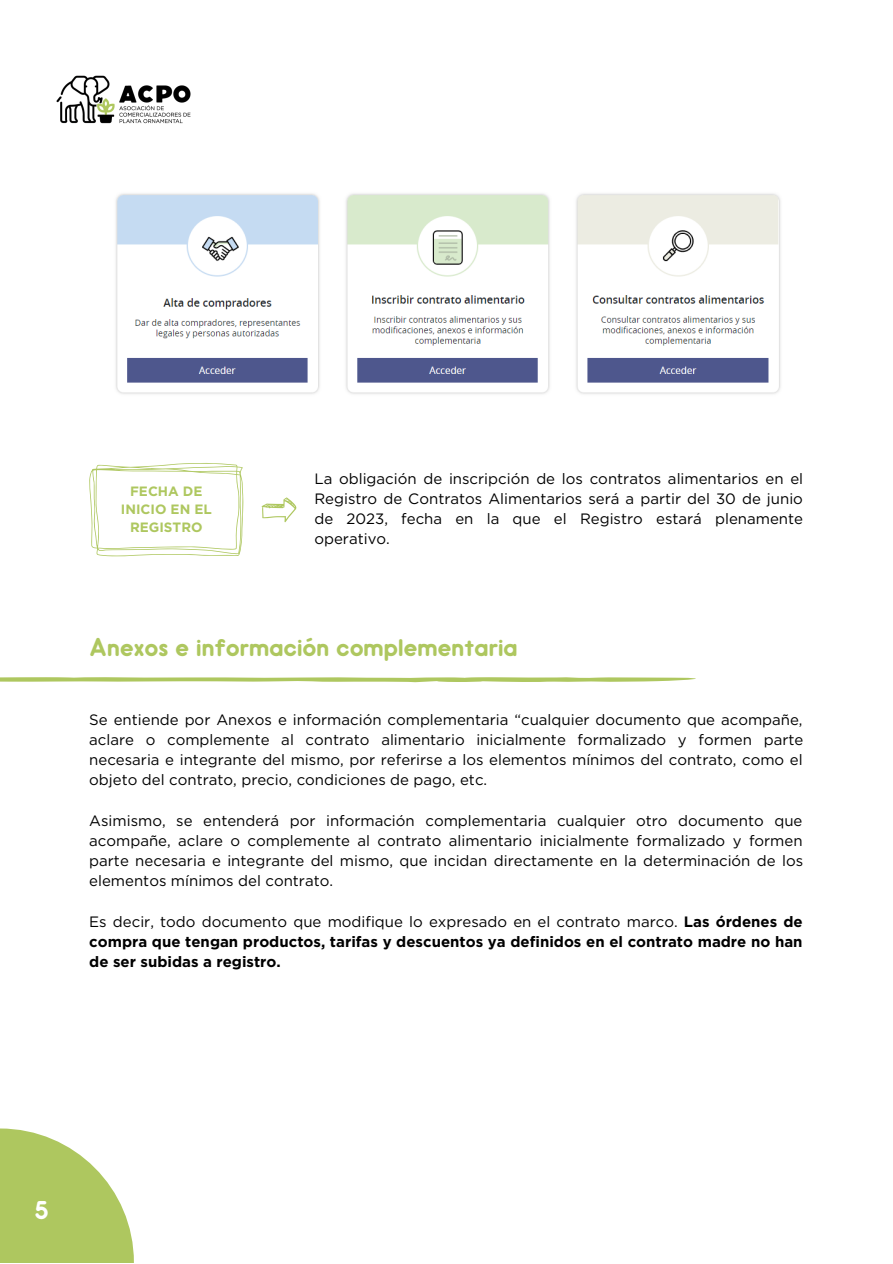
<style>
.page{position:relative;width:893px;height:1264px;background:#fff}
.page>*{position:absolute;margin:0;border:0;box-sizing:border-box;transform-origin:0 0}
.t1{font:24px "Hiruko Pro";color:#aec75f}
.t2{font:24px "Hiruko Pro";color:#fff}
.t3{font:15px/20.2px "Gotham";color:#000;text-align:justify}
.t4{font:700 15px/20.2px "Gotham";color:#000;text-align:justify}
.t5{font:700 13.5px/18px "Gotham";color:#aec75f;text-align:center}
.s1{font-weight:400}
</style>
<div class="page">
<img style="left:56px;top:75px;width:135px;height:49px">
<img style="left:116px;top:193px;width:665px;height:201px">
<svg style="left:89px;top:463px;width:154px;height:93px"></svg>
<svg style="left:261px;top:497px;width:35px;height:25px"></svg>
<svg style="left:0;top:1128px;width:134px;height:134px;fill:#aec75f"></svg>
<svg style="left:0;top:677px;width:696px;height:5px"></svg>
<p class="t5" style="left:121px;top:482px;width:92px">FECHA DE<br>INICIO EN EL<br>REGISTRO</p>
<p class="t3" style="left:314px;top:468px;width:490px">La obligación de inscripción de los contratos alimentarios en el Registro de Contratos Alimentarios será a partir del 30 de junio de 2023, fecha en la que el Registro estará plenamente operativo.</p>
<p class="t1" style="left:89px;top:637px;width:430px">Anexos e información complementaria</p>
<p class="t3" style="left:89px;top:709px;width:715px">Se entiende por Anexos e información complementaria “cualquier documento que acompañe, aclare o complemente al contrato alimentario inicialmente formalizado y formen parte necesaria e integrante del mismo, por referirse a los elementos mínimos del contrato, como el objeto del contrato, precio, condiciones de pago, etc.</p>
<p class="t3" style="left:89px;top:810px;width:715px">Asimismo, se entenderá por información complementaria cualquier otro documento que acompañe, aclare o complemente al contrato alimentario inicialmente formalizado y formen parte necesaria e integrante del mismo, que incidan directamente en la determinación de los elementos mínimos del contrato.</p>
<p class="t4" style="left:89px;top:911px;width:715px"><span class="s1">Es decir, todo documento que modifique lo expresado en el contrato marco.</span> Las órdenes de compra que tengan productos, tarifas y descuentos ya definidos en el contrato madre no han de ser subidas a registro.</p>
<p class="t2" style="left:34px;top:1200px;width:16px">5</p>
</div>
